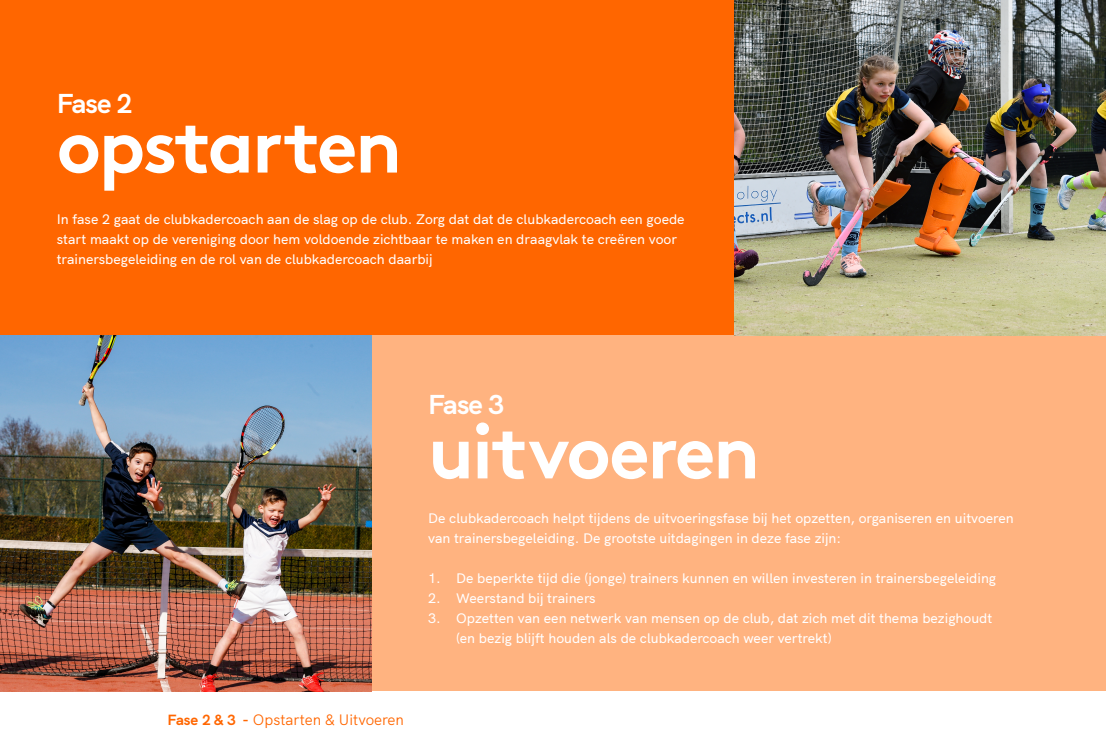
<style>
.page{position:relative;width:1106px;height:749px;background:#fff}
.page>*{position:absolute;margin:0;border:0;box-sizing:border-box;transform-origin:0 0}
.t1{font:700 75.5px "Brown";letter-spacing:-.03em;color:#fff}
.t2{font:700 27.7px "HK Grotesk";letter-spacing:-.03em;color:#fff}
.t3{font:15px "HK Grotesk";color:#f60}
.t4{font:500 14px/20px "HK Grotesk";color:#fff}
.s1{font-weight:700}
</style>
<div class="page">
<div style="left:0;top:0;width:1106px;height:335px;background:#f60"></div>
<div style="left:0;top:335px;width:1106px;height:356px;background:#ffb380"></div>
<img style="left:734px;top:0;width:372px;height:335px">
<img style="left:0;top:335px;width:371px;height:356px">
<h2 class="t2" style="left:57px;top:82px;width:78px">Fase 2</h2>
<h1 class="t1" style="left:57px;top:85px;width:347px">opstarten</h1>
<p class="t4" style="left:57px;top:208px;width:629px">In fase 2 gaat de clubkadercoach aan de slag op de club. Zorg dat dat de clubkadercoach een goede start maakt op de vereniging door hem voldoende zichtbaar te maken en draagvlak te creëren voor trainersbegeleiding en de rol van de clubkadercoach daarbij</p>
<h2 class="t2" style="left:428px;top:382px;width:78px">Fase 3</h2>
<h1 class="t1" style="left:428px;top:390px;width:333px">uitvoeren</h1>
<p class="t4" style="left:428px;top:506px;width:587px">De clubkadercoach helpt tijdens de uitvoeringsfase bij het opzetten, organiseren en uitvoeren van trainersbegeleiding. De grootste uitdagingen in deze fase zijn:</p>
<p class="t4" style="left:428px;top:566px;width:569px">1. De beperkte tijd die (jonge) trainers kunnen en willen investeren in trainersbegeleiding</p>
<p class="t4" style="left:428px;top:586px;width:169px">2. Weerstand bij trainers</p>
<p class="t4" style="left:456px;top:606px;width:537px;text-indent:-28px">3. Opzetten van een netwerk van mensen op de club, dat zich met dit thema bezighoudt (en bezig blijft houden als de clubkadercoach weer vertrekt)</p>
<p class="t3" style="left:167px;top:707px;width:238px"><span class="s1">Fase 2 &amp; 3 -</span> Opstarten &amp; Uitvoeren</p>
</div>
